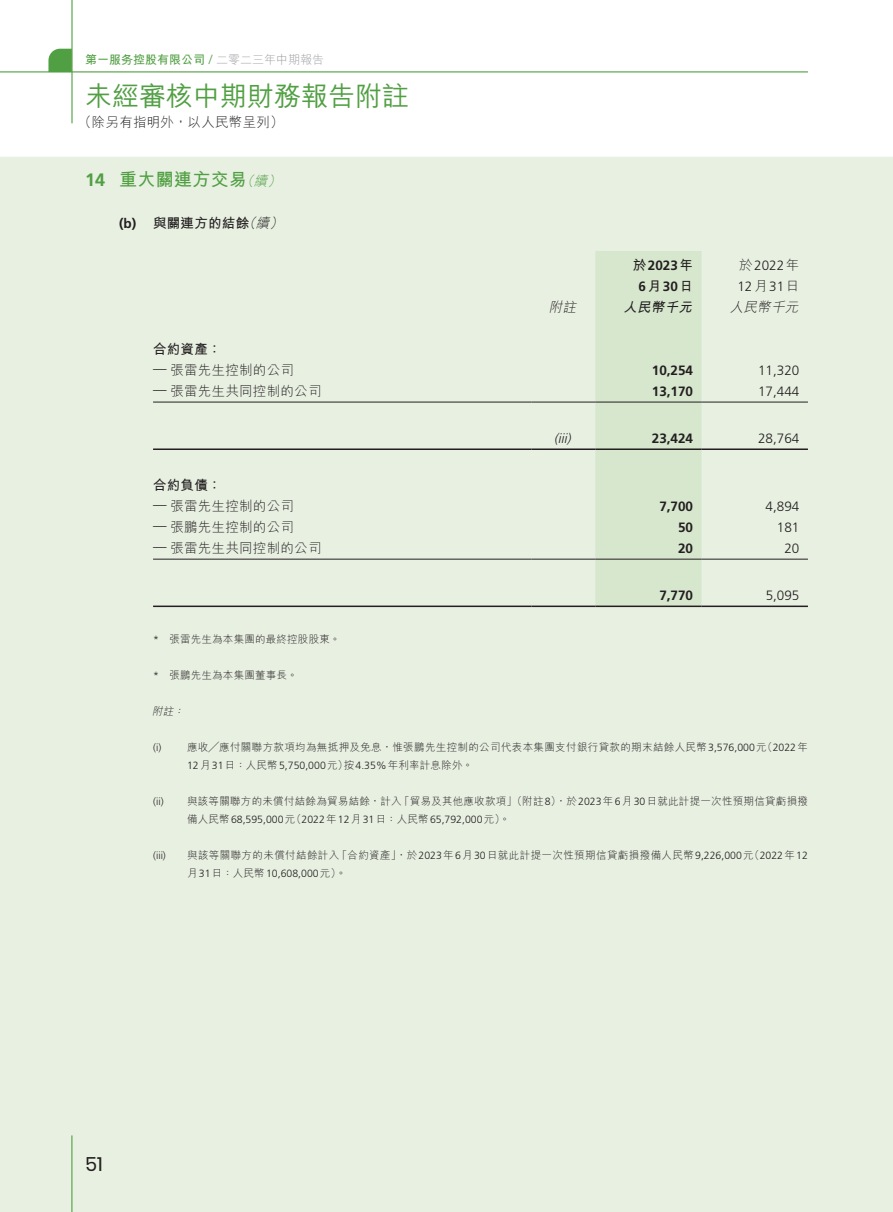
<style>
.page{position:relative;width:893px;height:1212px;background:#fff}
.page>*{position:absolute;margin:0;border:0;box-sizing:border-box;transform-origin:0 0}
.t1{font:500 27px "M Hei HK";color:#519f43}
.t2{font:19.5px "Poppins";color:#231f20}
.t3{font:700 18px "M Hei HK";letter-spacing:.02em;color:#519f43}
.t4{font:700 18px "Frutiger LT Std";color:#519f43}
.t5{font:300 13.5px "M Hei HK";letter-spacing:.02em;color:#231f20}
.t6{font:300 13.5px/21px "Frutiger LT Std";color:#231f20}
.t7{font:700 13.5px/21px "Frutiger LT Std";color:#231f20;text-align:center}
.t8{font:700 13.5px "M Hei HK";letter-spacing:.02em;color:#231f20}
.t9{font:italic 300 13.5px "M Hei HK";color:#231f20}
.t10{font:italic 700 13.5px "M Hei HK";color:#231f20}
.t11{font:italic 300 13.5px "Frutiger LT Std";color:#231f20}
.t12{font:italic 300 13.5px "M Hei HK";color:#519f43}
.t13{font:700 12px "M Hei HK";color:#519f43}
.t14{font:300 10.5px "M Hei HK";letter-spacing:.035em;color:#231f20}
.t15{font:300 10.5px "Frutiger LT Std";color:#231f20}
.t16{font:italic 300 10.5px "M Hei HK";color:#231f20}
.s1{font-family:"Century Gothic";font-weight:400;font-size:11.25px}
.s2{font-weight:300;color:#9d9fa2}
.s3{font-family:"M Hei HK"}
.s4{font-family:"Frutiger LT Std"}
</style>
<div class="page">
<div style="left:0;top:157px;width:893px;height:1055px;background:#e8f0e2"></div>
<svg style="left:48px;top:49px;width:23px;height:22px"></svg>
<hr style="left:0;top:71px;width:808px;height:1px;background:#519f43">
<hr style="left:71px;top:1135px;width:1px;height:77px;background:#519f43">
<hr style="left:71px;top:0;width:2px;height:123px;background:#519f43">
<div style="left:595px;top:251px;width:107px;height:354px;background:#d7e7ce"></div>
<hr style="left:153px;top:402px;width:378px;height:1px;background:#231f20">
<hr style="left:531px;top:402px;width:64px;height:1px;background:#231f20">
<hr style="left:595px;top:402px;width:107px;height:1px;background:#231f20">
<hr style="left:702px;top:402px;width:106px;height:1px;background:#231f20">
<hr style="left:153px;top:448px;width:378px;height:2px;background:#231f20">
<hr style="left:531px;top:448px;width:64px;height:2px;background:#231f20">
<hr style="left:595px;top:448px;width:107px;height:2px;background:#231f20">
<hr style="left:702px;top:448px;width:106px;height:2px;background:#231f20">
<hr style="left:153px;top:559px;width:378px;height:1px;background:#231f20">
<hr style="left:531px;top:559px;width:64px;height:1px;background:#231f20">
<hr style="left:595px;top:559px;width:107px;height:1px;background:#231f20">
<hr style="left:702px;top:559px;width:106px;height:1px;background:#231f20">
<hr style="left:153px;top:605px;width:378px;height:2px;background:#231f20">
<hr style="left:531px;top:605px;width:64px;height:2px;background:#231f20">
<hr style="left:595px;top:605px;width:107px;height:2px;background:#231f20">
<hr style="left:702px;top:605px;width:106px;height:2px;background:#231f20">
<p class="t13" style="left:85px;top:51px;width:241px">第一服务控股有限公司 <span class="s1">/</span> <span class="s2">二零二三年中期報告</span></p>
<h1 class="t1" style="left:85px;top:77px;width:325px">未經審核中期財務報告附註</h1>
<p class="t5" style="left:78px;top:115px;width:207px">（除另有指明外，以人民幣呈列(</p>
<h3 class="t4" style="left:85px;top:169px;width:22px">14</h3>
<h3 class="t3" style="left:119px;top:166px;width:130px">重大關連方交易</h3>
<p class="t12" style="left:254px;top:174px;width:18px">續</p>
<p class="t12" style="left:240px;top:174px;width:18px">（</p>
<p class="t12" style="left:267px;top:174px;width:18px">(</p>
<p class="t7" style="left:119px;top:213px;width:19px">b( )</p>
<p class="t9" style="left:256px;top:216px;width:18px">續</p>
<p class="t9" style="left:242px;top:216px;width:18px">（</p>
<p class="t9" style="left:269px;top:216px;width:18px">(</p>
<p class="t8" style="left:153px;top:213px;width:98px">與關連方的結餘</p>
<p class="t8" style="left:153px;top:339px;width:70px">合約資產：</p>
<p class="t5" style="left:170px;top:363px;width:125px">張雷先生控制的公司</p>
<p class="t6" style="left:153px;top:358px;width:15px">—</p>
<p class="t5" style="left:170px;top:384px;width:153px">張雷先生共同控制的公司</p>
<p class="t6" style="left:153px;top:379px;width:15px">—</p>
<p class="t8" style="left:153px;top:475px;width:70px">合約負債：</p>
<p class="t5" style="left:170px;top:499px;width:125px">張雷先生控制的公司</p>
<p class="t6" style="left:153px;top:494px;width:15px">—</p>
<p class="t5" style="left:170px;top:520px;width:125px">張鵬先生控制的公司</p>
<p class="t6" style="left:153px;top:515px;width:15px">—</p>
<p class="t5" style="left:170px;top:541px;width:153px">張雷先生共同控制的公司</p>
<p class="t6" style="left:153px;top:536px;width:15px">—</p>
<p class="t15" style="left:153px;top:633px;width:7px">*</p>
<p class="t15" style="left:153px;top:669px;width:7px">*</p>
<p class="t14" style="left:169px;top:633px;width:172px">張雷先生為本集團的最終控股股東。</p>
<p class="t14" style="left:169px;top:669px;width:130px">張鵬先生為本集團董事長。</p>
<p class="t16" style="left:152px;top:705px;width:25px">附註</p>
<p class="t16" style="left:173px;top:705px;width:14px">：</p>
<p class="t9" style="left:549px;top:300px;width:32px">附註</p>
<p class="t7" style="left:633px;top:255px;width:62px"><span class="s3">於</span>2023<span class="s3">年<br></span>6<span class="s3">月</span>30<span class="s3">日</span></p>
<p class="t6" style="left:737px;top:255px;width:64px"><span class="s3">於</span>2022<span class="s3">年<br></span>12<span class="s3">月</span>31<span class="s3">日</span></p>
<p class="t9" style="left:730px;top:300px;width:73px">人民幣千元</p>
<p class="t10" style="left:623px;top:297px;width:74px">人民幣千元</p>
<p class="t7" style="left:652px;top:360px;width:43px">10,254</p>
<p class="t6" style="left:758px;top:360px;width:43px">11,320</p>
<p class="t7" style="left:652px;top:381px;width:43px">13,170</p>
<p class="t6" style="left:758px;top:381px;width:43px">17,444</p>
<p class="t11" style="left:554px;top:430px;width:21px">( (</p>
<p class="t11" style="left:558px;top:430px;width:14px">iii</p>
<p class="t7" style="left:652px;top:428px;width:43px">23,424</p>
<p class="t6" style="left:758px;top:428px;width:43px">28,764</p>
<p class="t7" style="left:659px;top:496px;width:35px">7,700</p>
<p class="t6" style="left:766px;top:496px;width:35px">4,894</p>
<p class="t7" style="left:678px;top:517px;width:17px">50</p>
<p class="t6" style="left:777px;top:517px;width:24px">181</p>
<p class="t7" style="left:678px;top:538px;width:17px">20</p>
<p class="t6" style="left:784px;top:538px;width:17px">20</p>
<p class="t7" style="left:659px;top:585px;width:35px">7,770</p>
<p class="t6" style="left:766px;top:585px;width:35px">5,095</p>
<p class="t15" style="left:153px;top:741px;width:10px">) i(</p>
<p class="t14" style="left:187px;top:741px;width:622px">應收╱應付關聯方款項均為無抵押及免息，惟張鵬先生控制的公司代表本集團支付銀行貸款的期末結餘人民幣<span class="s4">3,576,000</span> （元 <span class="s4">2022</span>年</p>
<p class="t15" style="left:153px;top:795px;width:12px">i i( )</p>
<p class="t15" style="left:187px;top:759px;width:287px">12<span class="s3">月</span>31<span class="s3">日：人民幣</span>5,750,000<span class="s3">元按）</span> 4.35%<span class="s3">年利率計息除外。</span></p>
<p class="t14" style="left:399px;top:795px;width:410px">「貿易及其他應收款項」（附註 ，）<span class="s4">8</span> 於<span class="s4">2023</span>年<span class="s4">6</span>月<span class="s4">30</span>日就此計提一次性預期信貸虧損撥</p>
<p class="t14" style="left:187px;top:795px;width:216px">與該等關聯方的未償付結餘為貿易結餘，計入</p>
<p class="t15" style="left:153px;top:849px;width:14px">(iii)</p>
<p class="t15" style="left:187px;top:813px;width:324px"><span class="s3">備人民幣</span>68,595,000 <span class="s3">（元</span> 2022<span class="s3">年</span>12<span class="s3">月</span>31<span class="s3">日：人民幣</span>65,792,000<span class="s3">元。(</span></p>
<p class="t14" style="left:337px;top:849px;width:473px">「合約資產，」於<span class="s4">2023</span>年<span class="s4">6</span>月<span class="s4">30</span>日就此計提一次性預期信貸虧損撥備人民幣<span class="s4">9,226,000</span> （元 <span class="s4">2022</span>年<span class="s4">12</span></p>
<p class="t14" style="left:187px;top:849px;width:154px">與該等關聯方的未償付結餘計入</p>
<p class="t15" style="left:187px;top:867px;width:161px"><span class="s3">月</span>31<span class="s3">日：人民幣</span>10,608,000<span class="s3">元。(</span></p>
<h2 class="t2" style="left:85px;top:1153px;width:19px">51</h2>
</div>
